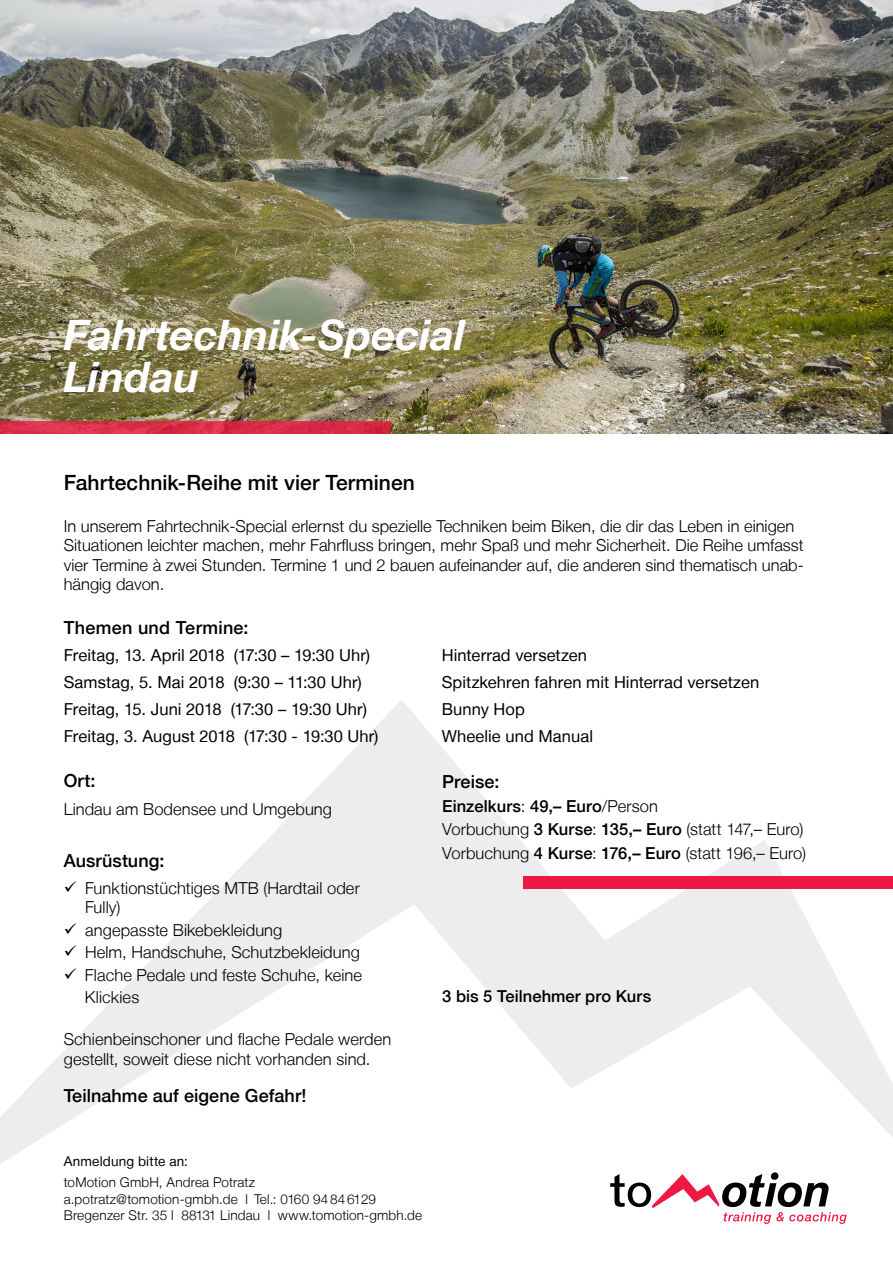
<style>
.page{position:relative;width:893px;height:1263px;background:#fff}
.page>*{position:absolute;margin:0;border:0;box-sizing:border-box;transform-origin:0 0}
.t1{font:italic 700 42px/42px "Helvetica Neue LT";color:#fff}
.t2{font:500 21px "Helvetica Neue LT";color:#000}
.t3{font:500 18px "Helvetica Neue LT";letter-spacing:.005em;color:#000}
.t4{font:300 16.5px/19.5px "Helvetica Neue LT";color:#000}
.t5{font:16.5px "Helvetica Neue LT";letter-spacing:.005em;color:#000}
.t6{font:500 16.5px "Helvetica Neue LT";letter-spacing:.005em;color:#000}
.t7{font:300 13.5px/16.5px "Helvetica Neue LT";letter-spacing:.015em;color:#000}
.t8{font:13.5px "Helvetica Neue LT";letter-spacing:.015em;color:#000}
.s1{font-weight:500}
</style>
<div class="page">
<svg style="left:0;top:700px;width:893px;height:464px"></svg>
<img style="left:0;top:0;width:893px;height:434px">
<svg style="left:0;top:421px;width:391px;height:13px;background:#d92d48"></svg>
<div style="left:523px;top:876px;width:370px;height:13px;background:#ed1944"></div>
<svg style="left:610px;top:1174px;width:237px;height:50px"></svg>
<svg style="left:65px;top:881px;width:11px;height:10px"></svg>
<svg style="left:65px;top:923px;width:11px;height:10px"></svg>
<svg style="left:65px;top:945px;width:11px;height:11px"></svg>
<svg style="left:65px;top:968px;width:11px;height:10px"></svg>
<h1 class="t1" style="left:64px;top:313px;width:403px">Fahrtechnik-Special<br>Lindau</h1>
<p class="t2" style="left:64px;top:470px;width:353px">Fahrtechnik-Reihe mit vier Terminen</p>
<p class="t4" style="left:64px;top:516px;width:741px">In unserem Fahrtechnik-Special erlernst du spezielle Techniken beim Biken, die dir das Leben in einigen Situationen leichter machen, mehr Fahrfluss bringen, mehr Spaß und mehr Sicherheit. Die Reihe umfasst vier Termine à zwei Stunden. Termine 1 und 2 bauen aufeinander auf, die anderen sind thematisch unab&shy;hängig davon.</p>
<p class="t3" style="left:64px;top:616px;width:186px">Themen und Termine:</p>
<p class="t5" style="left:64px;top:645px;width:308px">Freitag, 13. April 2018 (17:30 – 19:30 Uhr)</p>
<p class="t5" style="left:442px;top:645px;width:147px">Hinterrad versetzen</p>
<p class="t5" style="left:64px;top:672px;width:299px">Samstag, 5. Mai 2018 (9:30 – 11:30 Uhr)</p>
<p class="t5" style="left:442px;top:672px;width:319px">Spitzkehren fahren mit Hinterrad versetzen</p>
<p class="t5" style="left:64px;top:699px;width:305px">Freitag, 15. Juni 2018 (17:30 – 19:30 Uhr)</p>
<p class="t5" style="left:442px;top:699px;width:85px">Bunny Hop</p>
<p class="t5" style="left:64px;top:726px;width:316px">Freitag, 3. August 2018 (17:30 - 19:30 Uhr)</p>
<p class="t5" style="left:442px;top:726px;width:153px">Wheelie und Manual</p>
<p class="t3" style="left:64px;top:770px;width:33px">Ort:</p>
<p class="t4" style="left:64px;top:799px;width:270px">Lindau am Bodensee und Umgebung</p>
<p class="t3" style="left:64px;top:849px;width:102px">Ausrüstung:</p>
<p class="t4" style="left:85px;top:877px;width:276px">Funktionstüchtiges MTB (Hardtail oder<br>Fully)</p>
<p class="t4" style="left:85px;top:918px;width:279px;line-height:22.5px">angepasste Bikebekleidung<br>Helm, Handschuhe, Schutzbekleidung<br>Flache Pedale und feste Schuhe, keine<br>Klickies</p>
<p class="t4" style="left:64px;top:1029px;width:329px">Schienbeinschoner und flache Pedale werden gestellt, soweit diese nicht vorhanden sind.</p>
<p class="t3" style="left:64px;top:1085px;width:244px">Teilnahme auf eigene Gefahr!</p>
<p class="t3" style="left:442px;top:771px;width:59px">Preise:</p>
<p class="t4" style="left:442px;top:793px;width:365px;line-height:23.7px"><span class="s1">Einzelkurs</span>: <span class="s1">49,– Euro</span>/Person<br>Vorbuchung <span class="s1">3 Kurse</span>: <span class="s1">135,– Euro</span> (statt 147,– Euro)<br>Vorbuchung <span class="s1">4 Kurse</span>: <span class="s1">176,– Euro</span> (statt 196,– Euro)</p>
<p class="t6" style="left:442px;top:987px;width:210px">3 bis 5 Teilnehmer pro Kurs</p>
<p class="t8" style="left:64px;top:1153px;width:126px">Anmeldung bitte an:</p>
<p class="t7" style="left:64px;top:1174px;width:360px">toMotion GmbH, Andrea Potratz a.potratz@tomotion-gmbh.de l Tel.: 0160 94846129<br>Bregenzer Str. 35 l 88131 Lindau l www.tomotion-gmbh.de</p>
</div>
